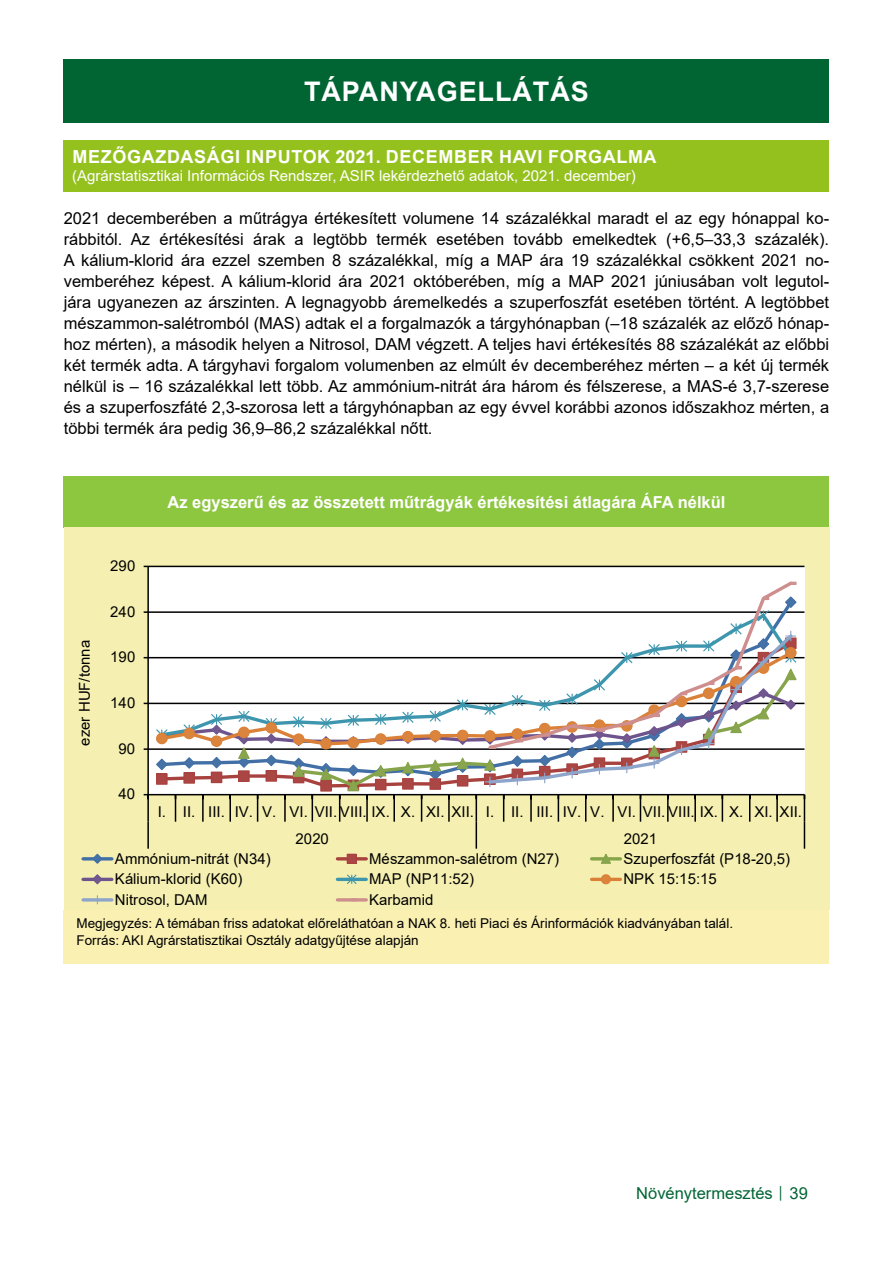
<style>
.page{position:relative;width:893px;height:1263px;background:#fff}
.page>*{position:absolute;margin:0;border:0;box-sizing:border-box;transform-origin:0 0}
.t1{font:700 27px "Arial";letter-spacing:.035em;color:#fff}
.t2{font:700 18px "Arial";letter-spacing:.035em;color:#fff}
.t3{font:16.5px/21px "Arial";color:#000;text-align:justify}
.t4{font:700 16.5px "Arial";color:#fff}
.t5{font:16.5px "Arial";color:#006533}
.t6{font:15px/27px "Arial";color:#000}
.t7{font:15px "Arial";color:#fff}
.t8{font:13.5px/16.2px "Arial";color:#000}
.s1{font-size:12px}
</style>
<div class="page">
<div style="left:64px;top:60px;width:765px;height:63px;background:#006533"></div>
<div style="left:64px;top:910px;width:765px;height:54px;background:#faf0b1"></div>
<div style="left:64px;top:476px;width:765px;height:51px;background:#8dc63f"></div>
<div style="left:64px;top:140px;width:765px;height:51px;background:#95c11f"></div>
<div style="left:64px;top:527px;width:765px;height:383px;background:#f5f0b1"></div>
<div style="left:148px;top:566px;width:656px;height:229px;background:#fff"></div>
<hr style="left:148px;top:748px;width:656px;height:2px;background:#000">
<hr style="left:148px;top:703px;width:656px;height:1px;background:#000">
<hr style="left:148px;top:657px;width:656px;height:1px;background:#000">
<hr style="left:148px;top:611px;width:656px;height:2px;background:#000">
<hr style="left:148px;top:566px;width:656px;height:1px;background:#000">
<hr style="left:147px;top:566px;width:2px;height:229px;background:#000">
<hr style="left:148px;top:794px;width:656px;height:1px;background:#000">
<hr style="left:147px;top:795px;width:2px;height:27px;background:#000">
<hr style="left:147px;top:822px;width:2px;height:27px;background:#000">
<svg style="left:804px;top:795px;width:1px;height:54px"></svg>
<svg style="left:790px;top:582px;width:7px;height:3px"></svg>
<hr style="left:83px;top:857px;width:29px;height:3px;background:#416fa6">
<svg style="left:91px;top:853px;width:12px;height:11px"></svg>
<svg style="left:155px;top:595px;width:643px;height:269px"></svg>
<hr style="left:83px;top:878px;width:29px;height:3px;background:#6e548d">
<svg style="left:91px;top:874px;width:12px;height:11px"></svg>
<hr style="left:337px;top:878px;width:29px;height:3px;background:#3d96ae">
<svg style="left:346px;top:874px;width:12px;height:10px"></svg>
<hr style="left:592px;top:878px;width:28px;height:3px;background:#da8137">
<div style="left:601px;top:875px;width:9px;height:9px;background:#db843d;border-radius:50%"></div>
<div style="left:601px;top:874px;width:10px;height:10px;border:1px solid #da8137;border-radius:50%"></div>
<hr style="left:83px;top:898px;width:29px;height:3px;background:#8ea5cb">
<svg style="left:93px;top:895px;width:9px;height:9px"></svg>
<hr style="left:337px;top:898px;width:29px;height:3px;background:#ce8e8d">
<h1 class="t1" style="left:304px;top:73px;width:286px">TÁPANYAGELLÁTÁS</h1>
<p class="t2" style="left:73px;top:144px;width:585px">MEZŐGAZDASÁGI INPUTOK 2021. DECEMBER HAVI FORGALMA</p>
<p class="t7" style="left:72px;top:166px;width:565px">(Agrárstatisztikai Információs Rendszer, ASIR lekérdezhető adatok, 2021. december)</p>
<p class="t3" style="left:64px;top:208px;width:767px">2021 decemberében a műtrágya értékesített volumene 14 százalékkal maradt el az egy hónappal ko&shy;rábbitól. Az értékesítési árak a legtöbb termék esetében tovább emelkedtek (+6,5–33,3 százalék).<br>A kálium-klorid ára ezzel szemben 8 százalékkal, míg a MAP ára 19 százalékkal csökkent 2021 no&shy;vemberéhez képest. A kálium-klorid ára 2021 októberében, míg a MAP 2021 júniusában volt legutol&shy;jára ugyanezen az árszinten. A legnagyobb áremelkedés a szuperfoszfát esetében történt. A legtöbbet mészammon-salétromból (MAS) adtak el a forgalmazók a tárgyhónapban (–18 százalék az előző hónap&shy;hoz mérten), a második helyen a Nitrosol, DAM végzett. A teljes havi értékesítés 88 százalékát az előbbi két termék adta. A tárgyhavi forgalom volumenben az elmúlt év decemberéhez mérten – a két új termék nélkül is – 16 százalékkal lett több. Az ammónium-nitrát ára három és félszerese, a MAS-é 3,7-szerese és a szuperfoszfáté 2,3-szorosa lett a tárgyhónapban az egy évvel korábbi azonos időszakhoz mérten, a többi termék ára pedig 36,9–86,2 százalékkal nőtt.</p>
<p class="t6" style="left:71px;top:745px;width:107px;rotate:-90deg">ezer HUF/tonna</p>
<p class="t6" style="left:110px;top:552px;width:27px">290</p>
<p class="t6" style="left:110px;top:598px;width:27px">240</p>
<p class="t6" style="left:110px;top:643px;width:27px">190</p>
<p class="t6" style="left:110px;top:689px;width:27px">140</p>
<p class="t6" style="left:119px;top:735px;width:18px">90</p>
<p class="t6" style="left:119px;top:780px;width:18px">40</p>
<p class="t4" style="left:168px;top:490px;width:559px">Az egyszerű és az összetett műtrágyák értékesítési átlagára ÁFA nélkül</p>
<p class="t6" style="left:296px;top:798px;width:508px;text-indent:-138px">I. II. III. IV. V. VI. VII. VIII. IX. X. XI. XII. I. II. III. IV. V. VI. VII. VIII. IX. X. XI. XII.<br>2020</p>
<p class="t6" style="left:624px;top:825px;width:35px">2021</p>
<p class="t6" style="left:115px;top:845px;width:157px">Ammónium-nitrát (N34)</p>
<p class="t6" style="left:369px;top:845px;width:191px">Mészammon-salétrom (N27)</p>
<p class="t6" style="left:623px;top:845px;width:168px">Szuperfoszfát (P18-20,5)</p>
<p class="t6" style="left:115px;top:865px;width:129px">Kálium-klorid (K60)</p>
<p class="t6" style="left:369px;top:865px;width:107px">MAP (NP11:52)</p>
<p class="t6" style="left:623px;top:865px;width:95px">NPK 15:15:15</p>
<p class="t6" style="left:115px;top:886px;width:94px">Nitrosol, DAM</p>
<p class="t6" style="left:369px;top:886px;width:66px">Karbamid</p>
<p class="t8" style="left:77px;top:915px;width:658px">Megjegyzés: A témában friss adatokat előreláthatóan a NAK 8. heti Piaci és Árinformációk kiadványában talál.<br>Forrás: AKI Agrárstatisztikai Osztály adatgyűjtése alapján</p>
<p class="t5" style="left:636px;top:1182px;width:173px">Növénytermesztés <span class="s1">│</span> 39</p>
</div>
